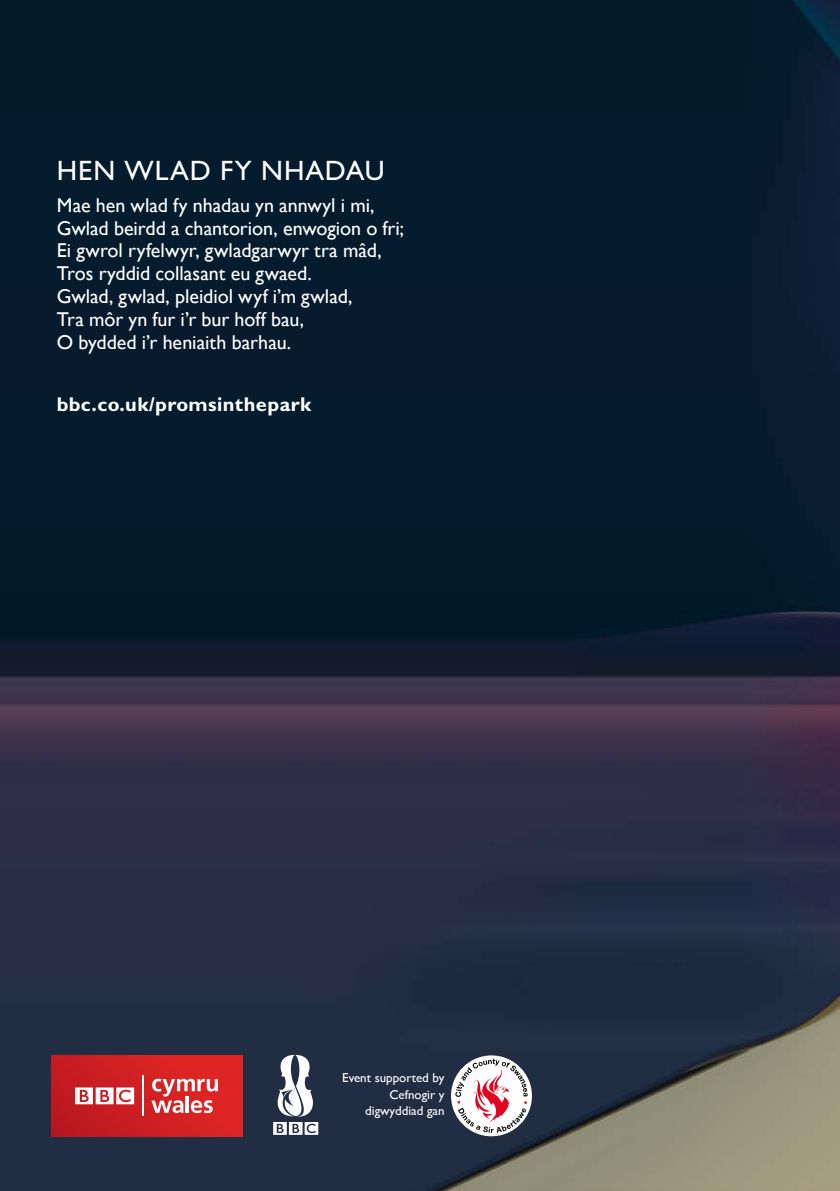
<style>
.page{position:relative;width:840px;height:1191px;background:#fff}
.page>*{position:absolute;margin:0;border:0;box-sizing:border-box;transform-origin:0 0}
.t1{font:28px "P Gill Sans";letter-spacing:.035em;color:#fff}
.t2{font:20px/22.8px "Gill Sans";color:#fff}
.t3{font:700 20px "Gill Sans MT Pro";letter-spacing:.02em;color:#fff}
.t4{font:13px/16.6px "Gill Sans";color:#fff;text-align:right}
</style>
<div class="page">
<img style="left:0;top:0;width:839px;height:1191px">
<svg style="left:273px;top:1054px;width:45px;height:80px"></svg>
<div style="left:51px;top:1055px;width:191px;height:81px;background:linear-gradient(to right,#be1921,#e22724)"></div>
<hr style="left:142px;top:1075px;width:2px;height:41px;background:#fff">
<svg style="left:151px;top:1078px;width:67px;height:35px"></svg>
<svg style="left:75px;top:1087px;width:59px;height:17px"></svg>
<div style="left:451px;top:1055px;width:80px;height:81px;background:#fff;border-radius:50%"></div>
<svg style="left:455px;top:1058px;width:72px;height:75px"></svg>
<h1 class="t1" style="left:57px;top:155px;width:329px">HEN WLAD FY NHADAU</h1>
<p class="t2" style="left:57px;top:194px;width:349px">Mae hen wlad fy nhadau yn annwyl i mi, Gwlad beirdd a chantorion, enwogion o fri; Ei gwrol ryfelwyr, gwladgarwyr tra mâd, Tros ryddid collasant eu gwaed.<br>Gwlad, gwlad, pleidiol wyf i’m gwlad,<br>Tra môr yn fur i’r bur hoff bau,<br>O bydded i’r heniaith barhau.</p>
<p class="t3" style="left:57px;top:391px;width:256px">bbc.co.uk/promsinthepark</p>
<p class="t4" style="left:342px;top:1069px;width:104px">Event supported by<br>Cefnogir y digwyddiad gan</p>
</div>
